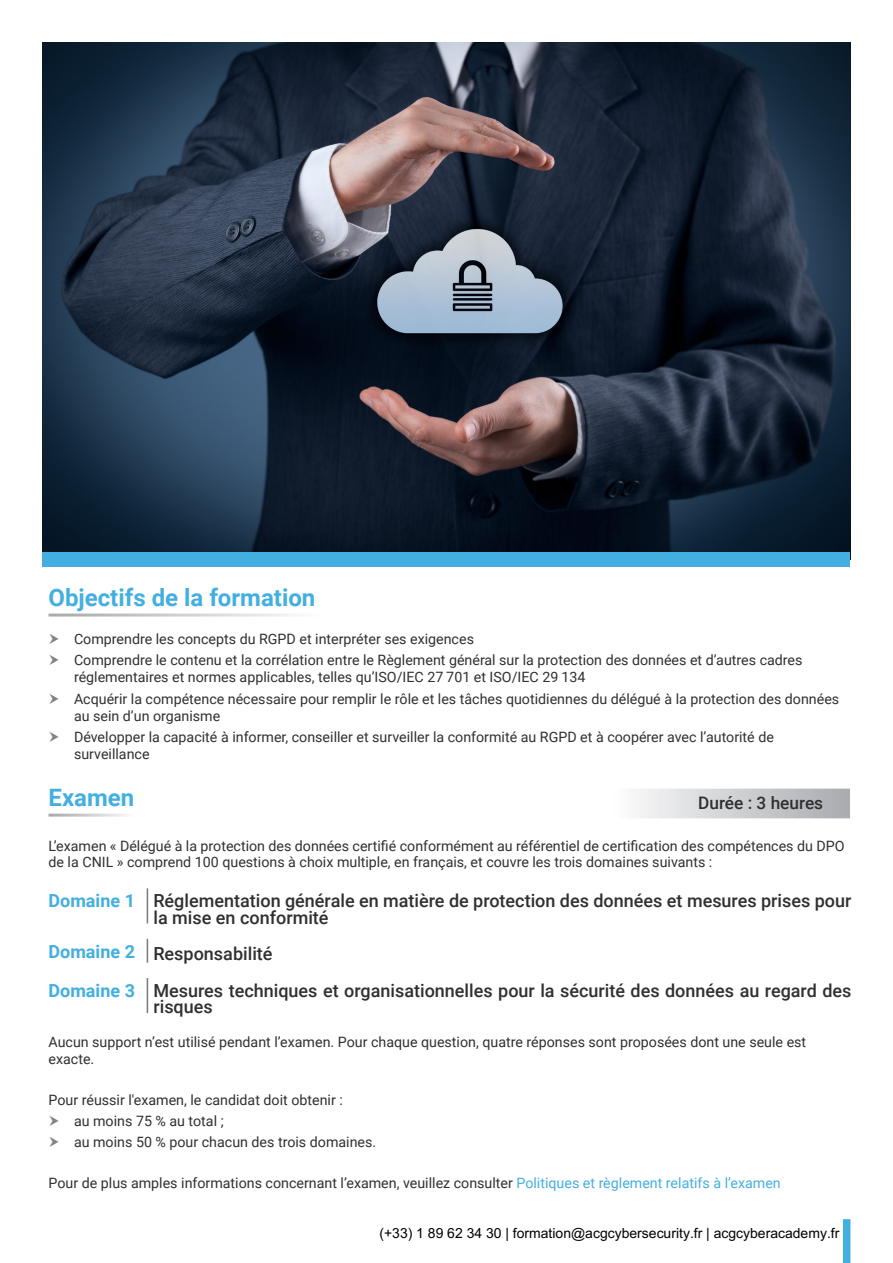
<style>
.page{position:relative;width:893px;height:1263px;background:#fff}
.page>*{position:absolute;margin:0;border:0;box-sizing:border-box;transform-origin:0 0}
.t1{font:700 24px "Roboto";color:#43afe0}
.t2{font:500 18px/16.5px "Roboto";color:#312f30}
.t3{font:700 18px "Roboto";color:#43afe0}
.t4{font:500 17.25px "Roboto";color:#312f30}
.Bullet_Points{font:14.25px/17.1px "Roboto";color:#312f30}
.t5{font:13.95px "Arial";color:#000}
.s1{color:#43afe0}
</style>
<div class="page">
<img style="left:43px;top:43px;width:807px;height:509px">
<div style="left:43px;top:552px;width:807px;height:15px;background:#43afe0"></div>
<svg style="left:639px;top:789px;width:211px;height:30px;background:#cecfd2"></svg>
<hr style="left:147px;top:888px;width:1px;height:36px;background:#76787b">
<svg style="left:147px;top:939px;width:1px;height:24px"></svg>
<hr style="left:147px;top:978px;width:1px;height:35px;background:#76787b">
<div style="left:843px;top:1219px;width:7px;height:44px;background:#43afe0"></div>
<p class="t1" style="left:49px;top:581px;width:268px">Objectifs de la formation</p>
<p class="Bullet_Points" style="left:74px;top:630px;width:401px">Comprendre les concepts du RGPD et interpréter ses exigences</p>
<p class="Bullet_Points" style="left:74px;top:651px;width:730px">Comprendre le contenu et la corrélation entre le Règlement général sur la protection des données et d’autres cadres réglementaires et normes applicables, telles qu’ISO/IEC 27 701 et ISO/IEC 29 134</p>
<p class="Bullet_Points" style="left:74px;top:690px;width:767px">Acquérir la compétence nécessaire pour remplir le rôle et les tâches quotidiennes du délégué à la protection des données au sein d’un organisme</p>
<p class="Bullet_Points" style="left:74px;top:728px;width:701px">Développer la capacité à informer, conseiller et surveiller la conformité au RGPD et à coopérer avec l’autorité de surveillance</p>
<p class="t1" style="left:49px;top:781px;width:87px">Examen</p>
<p class="t4" style="left:698px;top:790px;width:127px">Durée : 3 heures</p>
<p class="Bullet_Points" style="left:49px;top:837px;width:797px;line-height:16.5px">L’examen « Délégué à la protection des données certifié conformément au référentiel de certification des compétences du DPO de la CNIL » comprend 100 questions à choix multiple, en français, et couvre les trois domaines suivants :</p>
<p class="t3" style="left:49px;top:888px;width:88px">Domaine 1</p>
<p class="t2" style="left:153px;top:892px;width:700px">Réglementation générale en matière de protection des données et mesures prises pour la mise en conformité</p>
<p class="t3" style="left:49px;top:938px;width:88px">Domaine 2</p>
<p class="t2" style="left:153px;top:945px;width:121px">Responsabilité</p>
<p class="t3" style="left:49px;top:978px;width:88px">Domaine 3</p>
<p class="t2" style="left:153px;top:981px;width:700px">Mesures techniques et organisationnelles pour la sécurité des données au regard des risques</p>
<p class="Bullet_Points" style="left:49px;top:1033px;width:759px;line-height:16.5px">Aucun support n’est utilisé pendant l’examen. Pour chaque question, quatre réponses sont proposées dont une seule est exacte.</p>
<p class="Bullet_Points" style="left:49px;top:1091px;width:296px">Pour réussir l'examen, le candidat doit obtenir :</p>
<p class="Bullet_Points" style="left:74px;top:1112px;width:151px">au moins 75 % au total ;</p>
<p class="Bullet_Points" style="left:74px;top:1133px;width:304px">au moins 50 % pour chacun des trois domaines.</p>
<p class="Bullet_Points" style="left:49px;top:1174px;width:734px">Pour de plus amples informations concernant l’examen, veuillez consulter <span class="s1">Politiques et règlement relatifs à l’examen</span></p>
<p class="Bullet_Points" style="left:372px;top:1218px;width:454px">(+33) 1 89 62 34 30 | formation@acgcybersecurity.fr | acgcyberademy.fr</p>
<p class="t5" style="left:379px;top:1225px;width:461px">(+33) 1 89 62 34 30 | formation@acgcybersecurity.fr | acgcyberacademy.fr</p>
</div>
